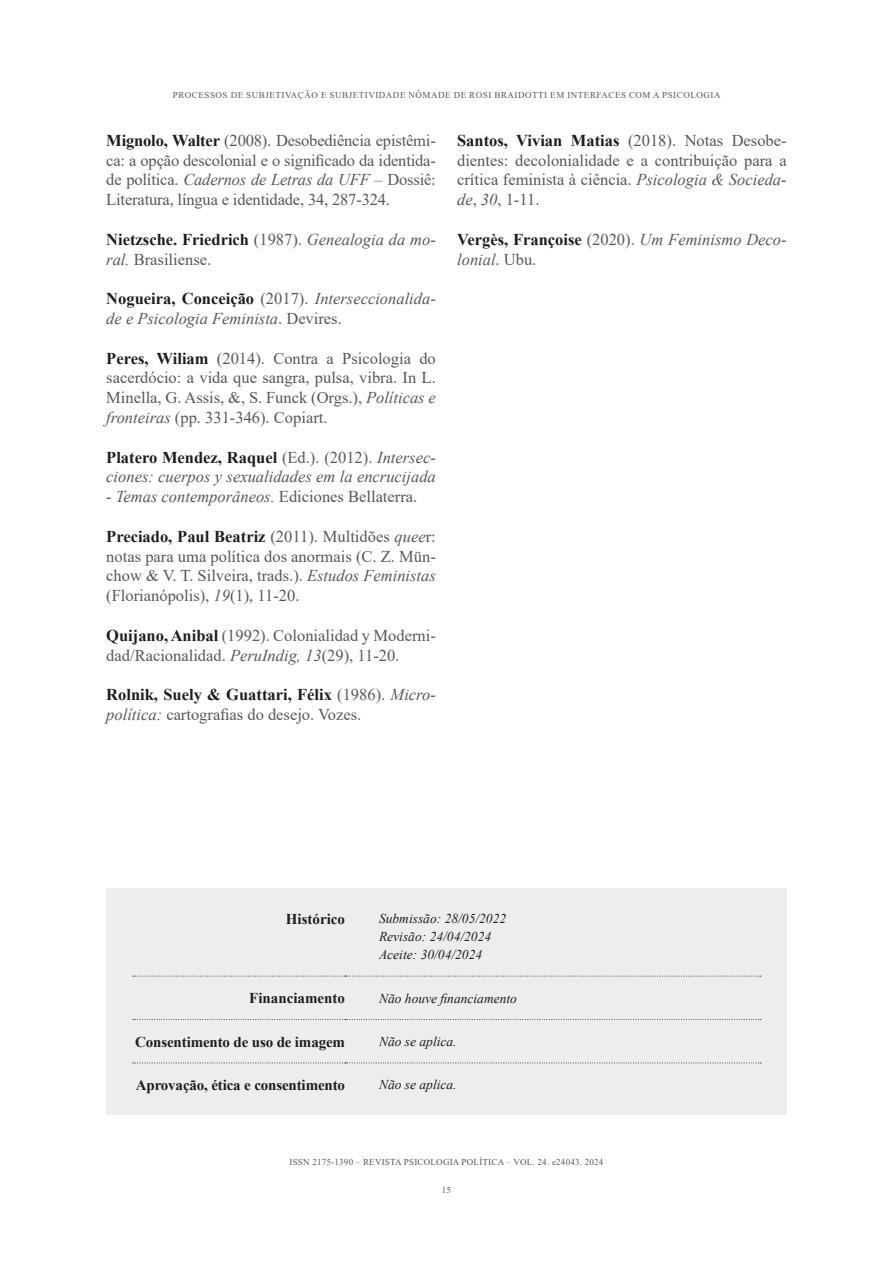
<style>
.page{position:relative;width:893px;height:1263px;background:#fff}
.page>*{position:absolute;margin:0;border:0;box-sizing:border-box;transform-origin:0 0}
.t1{font:16.5px/19.8px "Times New Roman";color:#575756;text-align:justify}
.t2{font:italic 16.5px/19.8px "Times New Roman";color:#575756}
.t3{font:700 16.5px/19.8px "Times New Roman";color:#1d1d1b}
.t4{font:700 15px "Times New Roman";letter-spacing:-.01em;color:#1d1d1b}
.t5{font:italic 13.5px/18px "Times New Roman";color:#1d1d1b}
.t6{font:9px "Times New Roman";letter-spacing:.06em;color:#575756}
.t7{font:9px "Times New Roman";letter-spacing:.025em;color:#575756}
.s1{font-weight:700;color:#1d1d1b}
.s2{font-style:italic}
.s3{font-weight:400;color:#575756}
.s4{font-weight:400;font-style:italic;color:#575756}
.s5{font-weight:700;font-style:normal;color:#1d1d1b}
.s6{font-style:normal}
</style>
<div class="page">
<div style="left:106px;top:888px;width:681px;height:227px;background:#ededed"></div>
<svg style="left:133px;top:975px;width:628px;height:2px"></svg>
<svg style="left:133px;top:1019px;width:628px;height:1px"></svg>
<svg style="left:133px;top:1062px;width:628px;height:1px"></svg>
<p class="t6" style="left:173px;top:88px;width:549px">PROCESSOS DE SUBJETIVAÇÃO E SUBJETIVIDADE NÔMADE DE ROSI BRAIDOTTI EM INTERFACES COM A PSICOLOGIA</p>
<p class="t1" style="left:106px;top:130px;width:331px"><span class="s1">Mignolo, Walter</span> (2008). Desobediência epistêmi&shy;ca: a opção descolonial e o significado da identida&shy;de política. <span class="s2">Cadernos de Letras da UFF –</span> Dossiê:<br>Literatura, língua e identidade, 34, 287-324.</p>
<p class="t3" style="left:106px;top:229px;width:331px">Nietzsche. Friedrich <span class="s3">(1987).</span> <span class="s4">Genealogia da mo&shy;ral.</span> <span class="s3">Brasiliense.</span></p>
<p class="t2" style="left:106px;top:288px;width:331px"><span class="s5">Nogueira, Conceição</span> <span class="s6">(2017).</span> Interseccionalida&shy;de e Psicologia Feminista<span class="s6">. Devires.</span></p>
<p class="t1" style="left:106px;top:348px;width:331px"><span class="s1">Peres, Wiliam</span> (2014). Contra a Psicologia do sacerdócio: a vida que sangra, pulsa, vibra. In L.<br>Minella, G. Assis, &amp;, S. Funck (Orgs.), <span class="s2">Políticas e fronteiras</span> (pp. 331-346). Copiart.</p>
<p class="t2" style="left:106px;top:447px;width:331px"><span class="s5">Platero Mendez, Raquel</span> <span class="s6">(Ed.). (2012).</span> Intersec&shy;ciones: cuerpos y sexualidades em la encrucijada</p>
<p class="t2" style="left:106px;top:486px;width:313px">- Temas contemporâneos. <span class="s6">Ediciones Bellaterra.</span></p>
<p class="t1" style="left:106px;top:526px;width:331px"><span class="s1">Preciado, Paul Beatriz</span> (2011). Multidões <span class="s2">quee</span>r: notas para uma política dos anormais (C. Z. Mün&shy;chow &amp; V. T. Silveira, trads.). <span class="s2">Estudos Feministas </span>(Florianópolis), <span class="s2">19</span>(1), 11-20.</p>
<p class="t1" style="left:106px;top:625px;width:331px"><span class="s1">Quijano, Anibal</span> (1992). Colonialidad y Moderni&shy;dad/Racionalidad. <span class="s2">PeruIndig, 13</span>(29), 11-20.</p>
<p class="t1" style="left:106px;top:684px;width:331px"><span class="s1">Rolnik, Suely &amp; Guattari, Félix</span> (1986). <span class="s2">Micro&shy;política:</span> cartografias do desejo. Vozes.</p>
<p class="t1" style="left:457px;top:130px;width:331px"><span class="s1">Santos, Vivian Matias</span> (2018). Notas Desobe&shy;dientes: decolonialidade e a contribuição para a crítica feminista à ciência. <span class="s2">Psicologia &amp; Socieda&shy;de</span>, <span class="s2">30</span>, 1-11.</p>
<p class="t2" style="left:457px;top:229px;width:331px"><span class="s5">Vergès, Françoise</span> <span class="s6">(2020).</span> Um Feminismo Deco&shy;lonial<span class="s6">. Ubu.</span></p>
<p class="t4" style="left:286px;top:908px;width:61px">Histórico</p>
<p class="t5" style="left:379px;top:909px;width:129px">Submissão: 28/05/2022<br>Revisão: 24/04/2024<br>Aceite: 30/04/2024</p>
<p class="t4" style="left:249px;top:987px;width:97px">Financiamento</p>
<p class="t5" style="left:379px;top:989px;width:139px">Não houve financiamento</p>
<p class="t4" style="left:135px;top:1031px;width:211px">Consentimento de uso de imagem</p>
<p class="t5" style="left:379px;top:1032px;width:79px">Não se aplica.</p>
<p class="t4" style="left:136px;top:1074px;width:211px">Aprovação, ética e consentimento</p>
<p class="t5" style="left:379px;top:1075px;width:79px">Não se aplica.</p>
<p class="t7" style="left:289px;top:1156px;width:315px">ISSN 2175-1390 – REVISTA PSICOLOGIA POLÍTICA – VOL. 24. e24043. 2024</p>
<p class="t6" style="left:442px;top:1184px;width:11px">15</p>
</div>
